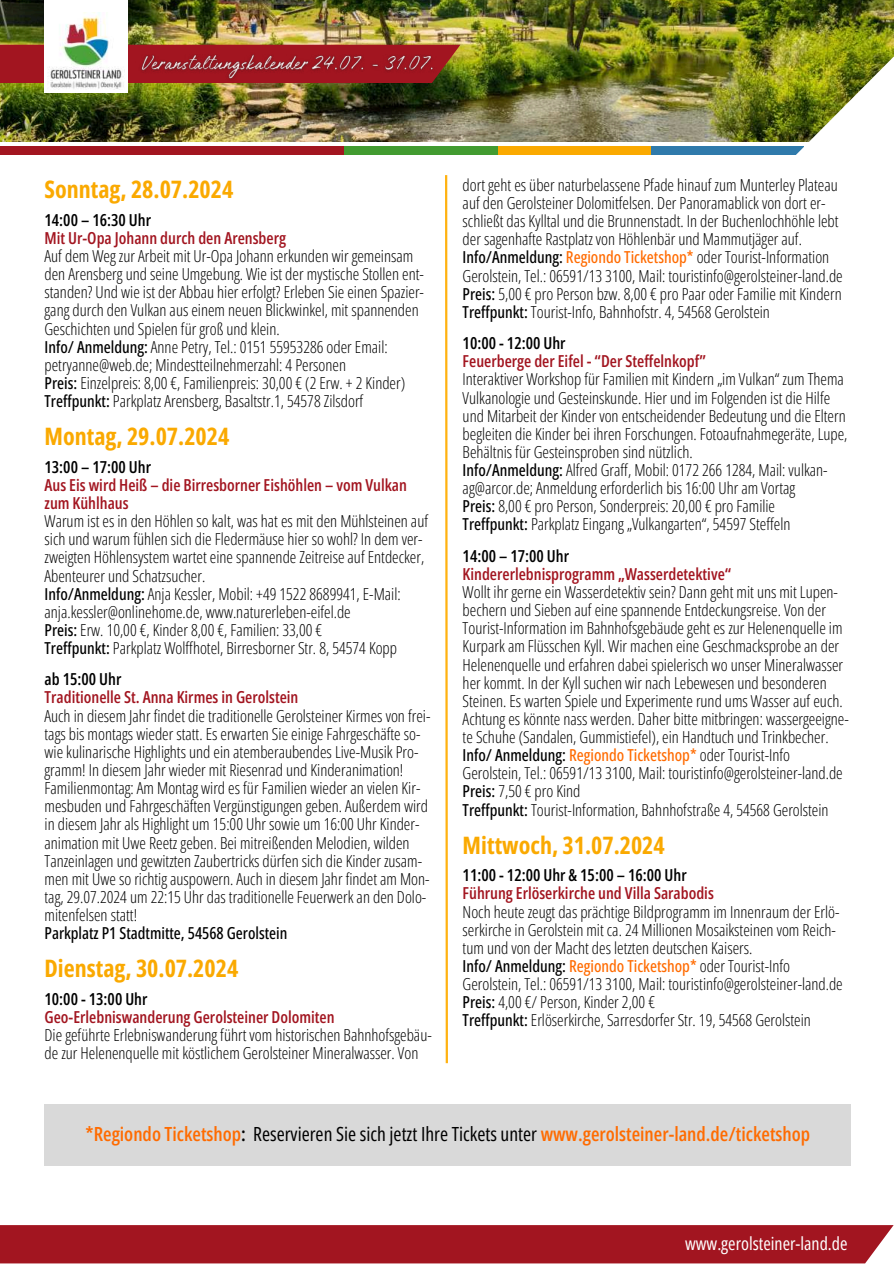
<style>
.page{position:relative;width:894px;height:1264px;background:#fff}
.page>*{position:absolute;margin:0;border:0;box-sizing:border-box;transform-origin:0 0}
.t1{font:700 24px "Open Sans Condensed";color:#faa900}
.t2{font:600 19.5px "Open Sans Condensed";color:#ff6b00}
.t3{font:18px "Open Sans Condensed";color:#fff}
.t4{font:300 16.5px/18.1px "Open Sans Condensed";color:#000}
.t5{font:600 16.5px/18.1px "Open Sans Condensed";color:#a21520}
.t6{font:600 16.5px "Open Sans Condensed";color:#000}
.t7{font:500 16.5px "Open Sans Condensed";color:#000}
.s1{font-weight:500}
.s2{font-weight:500;color:#ff6b00}
.s3{color:#000}
.s4{font-weight:400;color:#000}
</style>
<div class="page">
<div style="left:644px;top:146px;width:160px;height:9px;background:#2f7aab"></div>
<div style="left:485px;top:146px;width:165px;height:9px;background:#faa900"></div>
<div style="left:325px;top:146px;width:172px;height:9px;background:#429b30"></div>
<div style="left:0;top:146px;width:344px;height:9px;background:#a21520"></div>
<img style="left:0;top:0;width:775px;height:141px">
<img style="left:775px;top:0;width:118px;height:155px">
<svg style="left:0;top:45px;width:460px;height:38px;background:#9a2220"></svg>
<div style="left:45px;top:0;width:83px;height:93px;background:#fff"></div>
<img style="left:49px;top:12px;width:76px;height:78px">
<div style="left:0;top:1225px;width:893px;height:38px;background:#a21520"></div>
<svg style="left:445px;top:175px;width:3px;height:889px;background:#ffc44b"></svg>
<img style="left:136px;top:49px;width:303px;height:36px">
<div style="left:45px;top:1104px;width:805px;height:61px;background:#d9d9d9"></div>
<h1 class="t1" style="left:45px;top:172px;width:190px">Sonntag, 28.07.2024</h1>
<p class="t6" style="left:45px;top:208px;width:108px">14:00 – 16:30 Uhr</p>
<p class="t5" style="left:45px;top:228px;width:243px">Mit Ur-Opa Johann durch den Arensberg</p>
<p class="t4" style="left:45px;top:246px;width:381px">Auf dem Weg zur Arbeit mit Ur-Opa Johann erkunden wir gemeinsam den Arensberg und seine Umgebung. Wie ist der mystische Stollen ent&shy;standen? Und wie ist der Abbau hier erfolgt? Erleben Sie einen Spazier&shy;gang durch den Vulkan aus einem neuen Blickwinkel, mit spannenden Geschichten und Spielen für groß und klein.<br><span class="s1">Info/ Anmeldung:</span> Anne Petry, Tel.: 0151 55953286 oder Email: petryanne@web.de; Mindestteilnehmerzahl: 4 Personen<br><span class="s1">Preis:</span> Einzelpreis: 8,00 €, Familienpreis: 30,00 € (2 Erw. + 2 Kinder)<br><span class="s1">Treffpunkt:</span> Parkplatz Arensberg, Basaltstr.1, 54578 Zilsdorf</p>
<h1 class="t1" style="left:45px;top:419px;width:186px">Montag, 29.07.2024</h1>
<p class="t6" style="left:45px;top:455px;width:108px">13:00 – 17:00 Uhr</p>
<p class="t5" style="left:45px;top:475px;width:364px">Aus Eis wird Heiß – die Birresborner Eishöhlen – vom Vulkan zum Kühlhaus</p>
<p class="t4" style="left:45px;top:511px;width:385px">Warum ist es in den Höhlen so kalt, was hat es mit den Mühlsteinen auf sich und warum fühlen sich die Fledermäuse hier so wohl? In dem ver&shy;zweigten Höhlensystem wartet eine spannende Zeitreise auf Entdecker, Abenteurer und Schatzsucher.<br><span class="s1">Info/Anmeldung:</span> Anja Kessler, Mobil: +49 1522 8689941, E-Mail: anja.kessler@onlinehome.de, www.naturerleben-eifel.de<br><span class="s1">Preis:</span> Erw. 10,00 €, Kinder 8,00 €, Familien: 33,00 €<br><span class="s1">Treffpunkt:</span> Parkplatz Wolffhotel, Birresborner Str. 8, 54574 Kopp</p>
<p class="t6" style="left:45px;top:667px;width:78px">ab 15:00 Uhr</p>
<p class="t5" style="left:45px;top:688px;width:255px">Traditionelle St. Anna Kirmes in Gerolstein</p>
<p class="t4" style="left:45px;top:706px;width:387px">Auch in diesem Jahr findet die traditionelle Gerolsteiner Kirmes von frei&shy;tags bis montags wieder statt. Es erwarten Sie einige Fahrgeschäfte so&shy;wie kulinarische Highlights und ein atemberaubendes Live-Musik Pro&shy;gramm! In diesem Jahr wieder mit Riesenrad und Kinderanimation!<br>Familienmontag: Am Montag wird es für Familien wieder an vielen Kir&shy;mesbuden und Fahrgeschäften Vergünstigungen geben. Außerdem wird in diesem Jahr als Highlight um 15:00 Uhr sowie um 16:00 Uhr Kinder&shy;animation mit Uwe Reetz geben. Bei mitreißenden Melodien, wilden Tanzeinlagen und gewitzten Zaubertricks dürfen sich die Kinder zusam&shy;men mit Uwe so richtig auspowern. Auch in diesem Jahr findet am Mon&shy;tag, 29.07.2024 um 22:15 Uhr das traditionelle Feuerwerk an den Dolo&shy;mitenfelsen statt!</p>
<p class="t7" style="left:45px;top:921px;width:244px">Parkplatz P1 Stadtmitte, 54568 Gerolstein</p>
<h1 class="t1" style="left:45px;top:951px;width:195px">Dienstag, 30.07.2024</h1>
<p class="t6" style="left:45px;top:987px;width:104px">10:00 - 13:00 Uhr</p>
<p class="t5" style="left:45px;top:1007px;width:291px">Geo-Erlebniswanderung Gerolsteiner Dolomiten</p>
<p class="t4" style="left:45px;top:1025px;width:388px">Die geführte Erlebniswanderung führt vom historischen Bahnhofsgebäu&shy;de zur Helenenquelle mit köstlichem Gerolsteiner Mineralwasser. Von</p>
<p class="t4" style="left:462px;top:175px;width:381px">dort geht es über naturbelassene Pfade hinauf zum Munterley Plateau auf den Gerolsteiner Dolomitfelsen. Der Panoramablick von dort er&shy;schließt das Kylltal und die Brunnenstadt. In der Buchenlochhöhle lebt der sagenhafte Rastplatz von Höhlenbär und Mammutjäger auf.<br><span class="s1">Info/Anmeldung:</span> <span class="s2">Regiondo Ticketshop*</span> oder Tourist-Information Gerolstein, Tel.: 06591/13 3100, Mail: touristinfo@gerolsteiner-land.de <span class="s1">Preis:</span> 5,00 € pro Person bzw. 8,00 € pro Paar oder Familie mit Kindern <span class="s1">Treffpunkt:</span> Tourist-Info, Bahnhofstr. 4, 54568 Gerolstein</p>
<p class="t6" style="left:462px;top:331px;width:104px">10:00 - 12:00 Uhr</p>
<p class="t5" style="left:462px;top:352px;width:245px">Feuerberge der Eifel - &lt;Der Steffelnkopf=</p>
<p class="t4" style="left:462px;top:370px;width:386px">Interaktiver Workshop für Familien mit Kindern „im Vulkan“ zum Thema Vulkanologie und Gesteinskunde. Hier und im Folgenden ist die Hilfe und Mitarbeit der Kinder von entscheidender Bedeutung und die Eltern begleiten die Kinder bei ihren Forschungen. Fotoaufnahmegeräte, Lupe, Behältnis für Gesteinsproben sind nützlich.<br><span class="s1">Info/Anmeldung:</span> Alfred Graff, Mobil: 0172 266 1284, Mail: vulkan&shy;ag@arcor.de; Anmeldung erforderlich bis 16:00 Uhr am Vortag<br><span class="s1">Preis:</span> 8,00 € pro Person, Sonderpreis: 20,00 € pro Familie<br><span class="s1">Treffpunkt:</span> Parkplatz Eingang „Vulkangarten“, 54597 Steffeln</p>
<p class="t6" style="left:462px;top:544px;width:108px">14:00 – 17:00 Uhr</p>
<p class="t5" style="left:462px;top:564px;width:270px">Kindererlebnisprogramm &gt;Wasserdetektive&lt;</p>
<p class="t4" style="left:462px;top:582px;width:387px">Wollt ihr gerne ein Wasserdetektiv sein? Dann geht mit uns mit Lupen&shy;bechern und Sieben auf eine spannende Entdeckungsreise. Von der Tourist-Information im Bahnhofsgebäude geht es zur Helenenquelle im Kurpark am Flüsschen Kyll. Wir machen eine Geschmacksprobe an der Helenenquelle und erfahren dabei spielerisch wo unser Mineralwasser her kommt. In der Kyll suchen wir nach Lebewesen und besonderen Steinen. Es warten Spiele und Experimente rund ums Wasser auf euch.<br>Achtung es könnte nass werden. Daher bitte mitbringen: wassergeeigne&shy;te Schuhe (Sandalen, Gummistiefel), ein Handtuch und Trinkbecher.<br><span class="s1">Info/ Anmeldung:</span> <span class="s2">Regiondo Ticketshop*</span> oder Tourist-Info Gerolstein, Tel.: 06591/13 3100, Mail: touristinfo@gerolsteiner-land.de <span class="s1">Preis:</span> 7,50 € pro Kind<br><span class="s1">Treffpunkt:</span> Tourist-Information, Bahnhofstraße 4, 54568 Gerolstein</p>
<h1 class="t1" style="left:462px;top:827px;width:204px">Mittwoch, 31.07.2024</h1>
<p class="t6" style="left:462px;top:863px;width:225px">11:00 - 12:00 Uhr &amp; 15:00 – 16:00 Uhr</p>
<p class="t5" style="left:462px;top:883px;width:253px">Führung Erlöserkirche und Villa Sarabodis</p>
<p class="t4" style="left:462px;top:902px;width:381px">Noch heute zeugt das prächtige Bildprogramm im Innenraum der Erlö&shy;serkirche in Gerolstein mit ca. 24 Millionen Mosaiksteinen vom Reich&shy;tum und von der Macht des letzten deutschen Kaisers.<br><span class="s1">Info/ Anmeldung:</span> <span class="s2">Regiondo Ticketshop*</span> oder Tourist-Info Gerolstein, Tel.: 06591/13 3100, Mail: touristinfo@gerolsteiner-land.de <span class="s1">Preis:</span> 4,00 €/ Person, Kinder 2,00 €<br><span class="s1">Treffpunkt:</span> Erlöserkirche, Sarresdorfer Str. 19, 54568 Gerolstein</p>
<p class="t2" style="left:86px;top:1120px;width:726px">*Regiondo Ticketshop<span class="s3">:</span> <span class="s4">Reservieren Sie sich jetzt Ihre Tickets unter</span> www.gerolsteiner-land.de/ticketshop</p>
<p class="t3" style="left:685px;top:1231px;width:164px">www.gerolsteiner-land.de</p>
</div>
